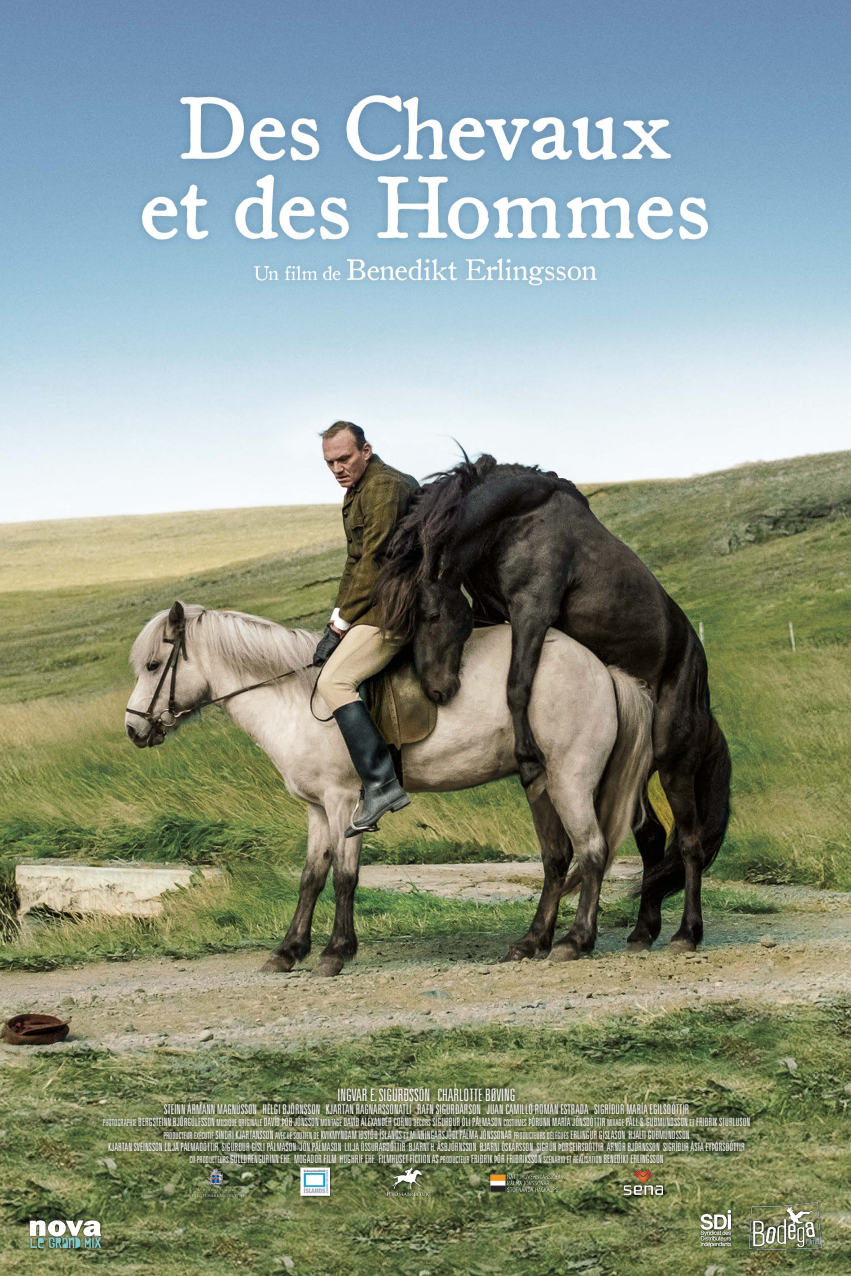
<style>
.page{position:relative;width:851px;height:1276px;background:#fff}
.page>*{position:absolute;margin:0;border:0;box-sizing:border-box;transform-origin:0 0}
.t1{font:300 ultra-condensed 17.1px "Univers";color:#fff}
.t2{font:300 ultra-condensed 13.35px "Univers";color:#fff}
.t3{font:300 ultra-condensed 11.4px/12.3px "Univers";color:#fff;text-align:center}
.s1{font-size:9.45px}
</style>
<div class="page">
<img style="left:0;top:0;width:850px;height:1276px">
<div style="left:698px;top:1208px;width:35px;height:41px;background:#000;opacity:.75"></div>
<svg style="left:700px;top:1209px;width:31px;height:38px"></svg>
<div style="left:747px;top:1200px;width:76px;height:50px;background:#000;opacity:.75"></div>
<img style="left:748px;top:1201px;width:73px;height:48px">
<div style="left:99px;top:1084px;width:655px;height:84px;background:#000;opacity:.75"></div>
<div style="left:188px;top:1166px;width:57px;height:32px;background:#000;opacity:.75"></div>
<img style="left:189px;top:1167px;width:54px;height:29px">
<div style="left:488px;top:1172px;width:78px;height:21px;background:#000;opacity:.75"></div>
<img style="left:490px;top:1173px;width:75px;height:18px">
<div style="left:622px;top:1169px;width:43px;height:27px;background:#000;opacity:.75"></div>
<img style="left:624px;top:1170px;width:38px;height:24px">
<div style="left:386px;top:1166px;width:46px;height:32px;background:#000;opacity:.75"></div>
<img style="left:387px;top:1168px;width:43px;height:27px">
<div style="left:299px;top:1166px;width:33px;height:31px;background:#000;opacity:.75"></div>
<img style="left:301px;top:1167px;width:29px;height:28px">
<div style="left:28px;top:1218px;width:75px;height:32px;background:#000;opacity:.75"></div>
<svg style="left:30px;top:1220px;width:71px;height:28px"></svg>
<h1 class="t1" style="left:337px;top:1085px;width:179px">INGVAR E. SIGURÐSSON CHARLOTTE BØVING</h1>
<p class="t2" style="left:164px;top:1102px;width:527px">STEINN ÁRMANN MAGNÚSSON HELGI BJÖRNSSON KJARTAN RAGNARSSONATLI RAFN SIGURÐARSON JUAN CAMILLO ROMAN ESTRADA SIGRÍÐUR MARÍA EGILSDÓTTIR</p>
<p class="t3" style="left:103px;top:1115px;width:649px"><span class="s1">PHOTOGRAPHIE</span> BERGSTEINN BJÖRGÚLFSSON <span class="s1">MUSIQUE ORIGINALE</span> DAVÍÐ ÞÓR JÓNSSON <span class="s1">MONTAGE</span> DAVÍÐ ALEXANDER CORNO <span class="s1">DÉCORS</span> SIGURÐUR ÓLI PÁLMASON <span class="s1">COSTUMES</span> ÞÓRUNN MARÍA JÓNSDÓTTIR <span class="s1">MIXAGE</span> PÁLL S. GUÐMUNDSSON <span class="s1">ET</span> FRIÐRIK STURLUSON <span class="s1">PRODUCTEUR EXÉCUTIF</span> SINDRI KJARTANSSON <span class="s1">AVEC LE SOUTIEN DE</span> KVIKMYNDAM IÐSTÖÐ ÍSLANDS <span class="s1">ET</span> MINNINGARSJÓÐI PÁLMA JÓNSSONAR <span class="s1">PRODUCTEURS DÉLÉGUÉS</span> ERLINGUR GÍSLASON HJALTI GUÐMUNDSSON<br>KJARTAN SVEINSSON LILJA PÁLMADÓTTIR SIGURÐUR GÍSLI PÁLMASON JÓN PÁLMASON LILJA ÖSSURARDÓTTIR BJARNI H. ÁSBJÖRNSSON BJARNI ÓSKARSSON SIGRÚN ÞORGEIRSDÓTTIR ARNÓR BJÖRNSSON SIGRÍÐUR ÁSTA EYÞÓRSDÓTTIR <span class="s1">CO-PRODUCTEURS</span> GULLDRENGURINN EHF. MOGADOR FILM HUGHRIF EHF. FILMHUSET FICTION AS <span class="s1">PRODUCTEUR</span> FRIÐRIK ÞÓR FRIÐRIKSSON <span class="s1">SCÉNARIO ET RÉALISATION</span> BENEDIKT ERLINGSSON</p>
</div>
